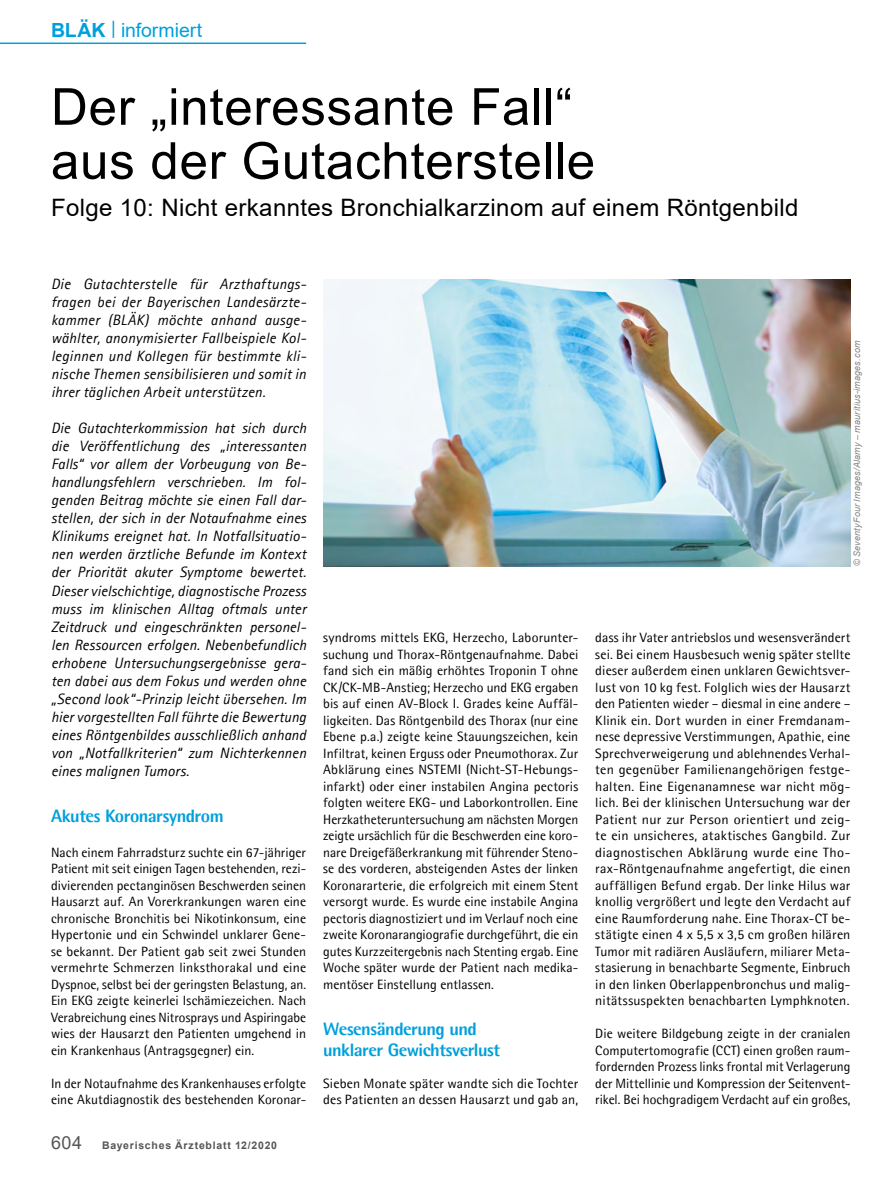
<style>
.page{position:relative;width:893px;height:1191px;background:#fff}
.page>*{position:absolute;margin:0;border:0;box-sizing:border-box;transform-origin:0 0}
.t1{font:51px/54px "Arial";letter-spacing:.015em;color:#000}
.t2{font:24px "Arial";letter-spacing:.015em;color:#000}
.t3{font:19.5px "Arial";letter-spacing:-.005em;color:#00a0dc}
.t4{font:800 18px/21px "Agfa Rotis Semisans";letter-spacing:-.03em;color:#00a0dc}
.t5{font:italic 15px/18px "Agfa Rotis Sans Serif";letter-spacing:.01em;color:#000;text-align:justify}
.t6{font:13.5px/16.5px "Agfa Rotis Semisans";letter-spacing:.005em;color:#000;text-align:justify}
.t7{font:700 10.5px "Arial";letter-spacing:.075em;color:#565655}
.t8{font:italic 9px "Arial";letter-spacing:.02em;color:#868585}
.s1{font-weight:700}
.s2{font-weight:400;font-size:18px}
</style>
<div class="page">
<hr style="left:0;top:43px;width:306px;height:1px;background:#00a0dc">
<img style="left:323px;top:279px;width:527px;height:287px">
<h3 class="t3" style="left:51px;top:16px;width:153px"><span class="s1">BLÄK</span> <sup>|</sup> informiert</h3>
<h1 class="t1" style="left:51px;top:79px;width:546px">Der „interessante Fall“ aus der Gutachterstelle</h1>
<h2 class="t2" style="left:51px;top:191px;width:749px">Folge 10: Nicht erkanntes Bronchialkarzinom auf einem Röntgenbild</h2>
<p class="t5" style="left:51px;top:275px;width:257px">Die Gutachterstelle für Arzthaftungs&shy;fragen bei der Bayerischen Landesärzte&shy;kammer (BLÄK) möchte anhand ausge&shy;wählter, anonymisierter Fallbeispiele Kol&shy;leginnen und Kollegen für bestimmte kli&shy;nische Themen sensibilisieren und somit in ihrer täglichen Arbeit unterstützen.</p>
<p class="t5" style="left:51px;top:419px;width:257px">Die Gutachterkommission hat sich durch die Veröffentlichung des „interessanten Falls“ vor allem der Vorbeugung von Be&shy;handlungsfehlern verschrieben. Im fol&shy;genden Beitrag möchte sie einen Fall dar&shy;stellen, der sich in der Notaufnahme eines Klinikums ereignet hat. In Notfallsituatio&shy;nen werden ärztliche Befunde im Kontext der Priorität akuter Symptome bewertet.<br>Dieser vielschichtige, diagnostische Prozess muss im klinischen Alltag oftmals unter Zeitdruck und eingeschränkten personel&shy;len Ressourcen erfolgen. Nebenbefundlich erhobene Untersuchungsergebnisse gera&shy;ten dabei aus dem Fokus und werden ohne „Second look“-Prinzip leicht übersehen. Im hier vorgestellten Fall führte die Bewertung eines Röntgenbildes ausschließlich anhand von „Notfallkriterien“ zum Nichterkennen eines malignen Tumors.</p>
<h3 class="t4" style="left:51px;top:805px;width:174px">Akutes Koronarsyndrom</h3>
<p class="t6" style="left:51px;top:843px;width:257px">Nach einem Fahrradsturz suchte ein 67-jähriger Patient mit seit einigen Tagen bestehenden, rezi&shy;divierenden pectanginösen Beschwerden seinen Hausarzt auf. An Vorerkrankungen waren eine chronische Bronchitis bei Nikotinkonsum, eine Hypertonie und ein Schwindel unklarer Gene&shy;se bekannt. Der Patient gab seit zwei Stunden vermehrte Schmerzen linksthorakal und eine Dyspnoe, selbst bei der geringsten Belastung, an.<br>Ein EKG zeigte keinerlei Ischämiezeichen. Nach Verabreichung eines Nitrosprays und Aspiringabe wies der Hausarzt den Patienten umgehend in ein Krankenhaus (Antragsgegner) ein.</p>
<p class="t6" style="left:51px;top:1074px;width:257px">In der Notaufnahme des Krankenhauses erfolgte eine Akutdiagnostik des bestehenden Koronar-</p>
<p class="t7" style="left:51px;top:1137px;width:228px"><span class="s2">604</span> Bayerisches Ärzteblatt 12/2020</p>
<p class="t6" style="left:323px;top:629px;width:257px">syndroms mittels EKG, Herzecho, Laborunter&shy;suchung und Thorax-Röntgenaufnahme. Dabei fand sich ein mäßig erhöhtes Troponin T ohne CK/CK-MB-Anstieg; Herzecho und EKG ergaben bis auf einen AV-Block I. Grades keine Auffäl&shy;ligkeiten. Das Röntgenbild des Thorax (nur eine Ebene p.a.) zeigte keine Stauungszeichen, kein Infiltrat, keinen Erguss oder Pneumothorax. Zur Abklärung eines NSTEMI (Nicht-ST-Hebungs&shy;infarkt) oder einer instabilen Angina pectoris folgten weitere EKG- und Laborkontrollen. Eine Herzkatheteruntersuchung am nächsten Morgen zeigte ursächlich für die Beschwerden eine koro&shy;nare Dreigefäßerkrankung mit führender Steno&shy;se des vorderen, absteigenden Astes der linken Koronararterie, die erfolgreich mit einem Stent versorgt wurde. Es wurde eine instabile Angina pectoris diagnostiziert und im Verlauf noch eine zweite Koronarangiografie durchgeführt, die ein gutes Kurzzeitergebnis nach Stenting ergab. Eine Woche später wurde der Patient nach medika&shy;mentöser Einstellung entlassen.</p>
<h3 class="t4" style="left:323px;top:1018px;width:178px">Wesensänderung und unklarer Gewichtsverlust</h3>
<p class="t6" style="left:323px;top:1074px;width:257px">Sieben Monate später wandte sich die Tochter des Patienten an dessen Hausarzt und gab an,</p>
<p class="t8" style="left:851px;top:566px;width:227px;rotate:-90deg">© SeventyFour Images/Alamy – mauritius-images.com</p>
<p class="t6" style="left:595px;top:629px;width:257px">dass ihr Vater antriebslos und wesensverändert sei. Bei einem Hausbesuch wenig später stellte dieser außerdem einen unklaren Gewichtsver&shy;lust von 10 kg fest. Folglich wies der Hausarzt den Patienten wieder – diesmal in eine andere – Klinik ein. Dort wurden in einer Fremdanam&shy;nese depressive Verstimmungen, Apathie, eine Sprechverweigerung und ablehnendes Verhal&shy;ten gegenüber Familienangehörigen festge&shy;halten. Eine Eigenanamnese war nicht mög&shy;lich. Bei der klinischen Untersuchung war der Patient nur zur Person orientiert und zeig&shy;te ein unsicheres, ataktisches Gangbild. Zur diagnostischen Abklärung wurde eine Tho&shy;rax-Röntgenaufnahme angefertigt, die einen auffälligen Befund ergab. Der linke Hilus war knollig vergrößert und legte den Verdacht auf eine Raumforderung nahe. Eine Thorax-CT be&shy;stätigte einen 4 x 5,5 x 3,5 cm großen hilären Tumor mit radiären Ausläufern, miliarer Meta&shy;stasierung in benachbarte Segmente, Einbruch in den linken Oberlappenbronchus und malig&shy;nitätssuspekten benachbarten Lymphknoten.</p>
<p class="t6" style="left:595px;top:1025px;width:257px">Die weitere Bildgebung zeigte in der cranialen Computertomografie (CCT) einen großen raum&shy;fordernden Prozess links frontal mit Verlagerung der Mittellinie und Kompression der Seitenvent&shy;rikel. Bei hochgradigem Verdacht auf ein großes,</p>
</div>
